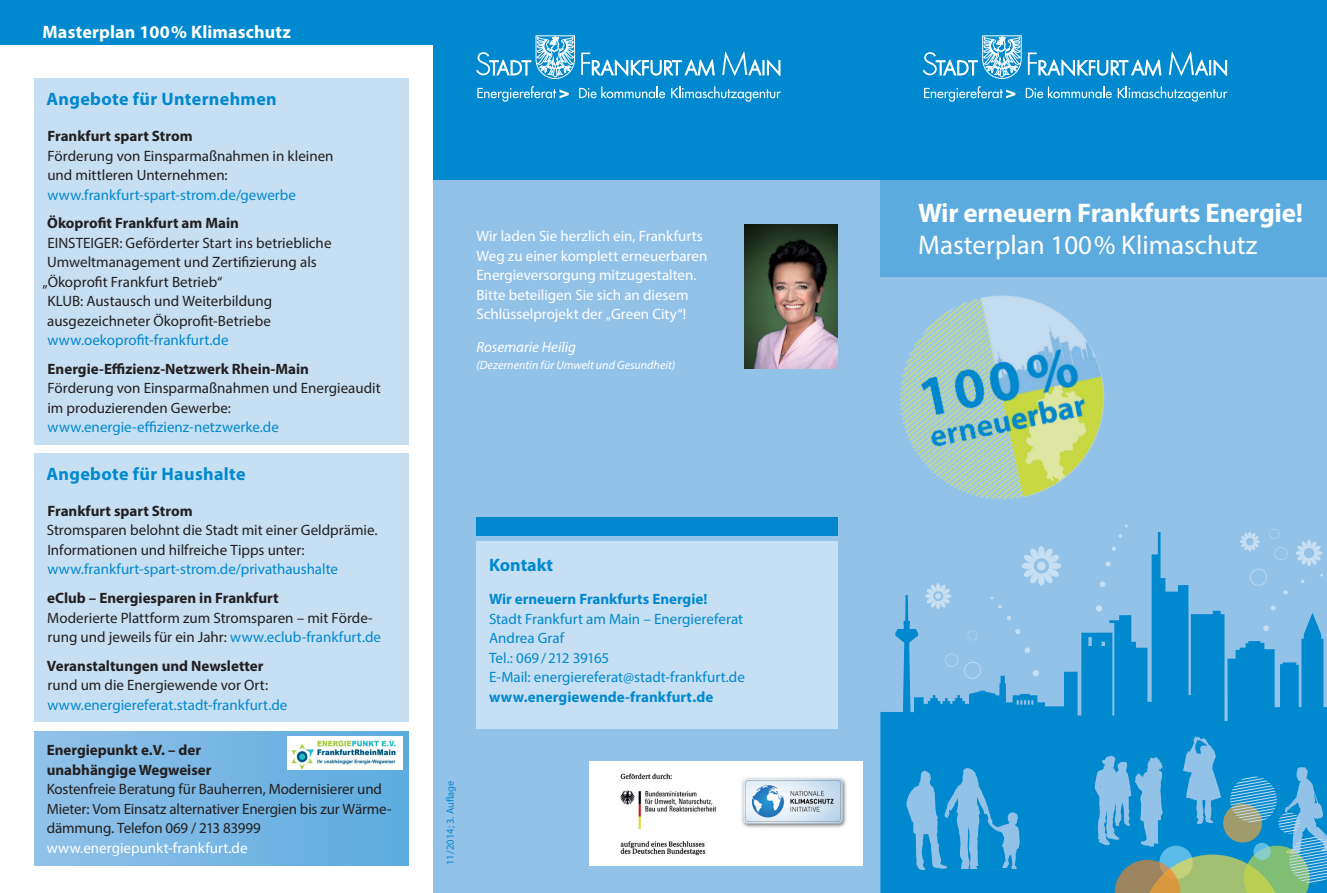
<style>
.page{position:relative;width:1327px;height:893px;background:#fff}
.page>*{position:absolute;margin:0;border:0;box-sizing:border-box;transform-origin:0 0}
.t1{font:700 27px "Myriad Pro";letter-spacing:-.01em;color:#fff}
.t2{font:27px "Myriad Pro";color:#fff}
.t3{font:700 18px "Myriad Pro";letter-spacing:.02em;color:#0089cf}
.t4{font:700 18px "Myriad Pro";letter-spacing:.01em;color:#fff}
.t5{font:700 18px "Myriad Pro";color:#0089cf}
.t6{font:15px/19.5px "Myriad Pro";color:#231f20}
.t7{font:15px/19.5px "Myriad Pro";color:#0089cf}
.t8{font:700 15px/19.5px "Myriad Pro";color:#231f20}
.t9{font:15px/19.5px "Myriad Pro";color:#fff}
.t10{font:700 15px "Myriad Pro";color:#0089cf}
.t11{font:italic 15px "Myriad Pro";color:#fff}
.t12{font:italic 12px "Myriad Pro";color:#fff}
.t13{font:10.5px "Myriad Pro";color:#0089cf}
.s1{color:#0089cf}
</style>
<div class="page">
<div style="left:434px;top:0;width:893px;height:893px;background:#93c2e8"></div>
<div style="left:0;top:0;width:1327px;height:45px;background:#0089cf"></div>
<div style="left:880px;top:174px;width:447px;height:102px;background:#5babdf"></div>
<div style="left:434px;top:0;width:893px;height:179px;background:#0089cf"></div>
<img style="left:880px;top:276px;width:251px;height:224px">
<svg style="left:1028px;top:53px;width:133px;height:23px"></svg>
<svg style="left:1169px;top:52px;width:58px;height:24px"></svg>
<svg style="left:922px;top:35px;width:100px;height:44px"></svg>
<svg style="left:1025px;top:86px;width:86px;height:12px"></svg>
<svg style="left:1117px;top:86px;width:110px;height:16px"></svg>
<svg style="left:924px;top:86px;width:91px;height:16px"></svg>
<svg style="left:581px;top:53px;width:134px;height:23px"></svg>
<svg style="left:722px;top:52px;width:58px;height:24px"></svg>
<svg style="left:476px;top:35px;width:99px;height:44px"></svg>
<svg style="left:579px;top:86px;width:86px;height:12px"></svg>
<svg style="left:671px;top:86px;width:110px;height:16px"></svg>
<svg style="left:477px;top:86px;width:92px;height:16px"></svg>
<img style="left:590px;top:761px;width:272px;height:104px">
<svg style="left:880px;top:532px;width:447px;height:361px;fill:#058bcf"></svg>
<svg style="left:906px;top:768px;width:113px;height:102px"></svg>
<svg style="left:1095px;top:736px;width:232px;height:157px"></svg>
<div style="left:34px;top:79px;width:374px;height:366px;background:#c7dff2"></div>
<div style="left:34px;top:454px;width:374px;height:268px;background:#c7dff2"></div>
<svg style="left:990px;top:597px;width:11px;height:11px"></svg>
<svg style="left:1007px;top:616px;width:4px;height:4px"></svg>
<svg style="left:1015px;top:629px;width:5px;height:5px"></svg>
<svg style="left:1024px;top:647px;width:6px;height:6px"></svg>
<div style="left:1032px;top:670px;width:7px;height:6px;background:#c7dff2;border-radius:50%"></div>
<svg style="left:1021px;top:546px;width:40px;height:40px"></svg>
<div style="left:1037px;top:562px;width:8px;height:8px;background:#c7dff2;border-radius:50%"></div>
<svg style="left:925px;top:583px;width:26px;height:26px"></svg>
<svg style="left:1295px;top:540px;width:27px;height:26px"></svg>
<svg style="left:1240px;top:532px;width:19px;height:19px"></svg>
<svg style="left:1118px;top:534px;width:4px;height:4px"></svg>
<svg style="left:1111px;top:546px;width:5px;height:5px"></svg>
<svg style="left:1105px;top:561px;width:6px;height:6px"></svg>
<svg style="left:1099px;top:581px;width:6px;height:6px"></svg>
<svg style="left:1095px;top:605px;width:7px;height:7px"></svg>
<svg style="left:1300px;top:579px;width:4px;height:4px"></svg>
<svg style="left:1283px;top:590px;width:4px;height:5px"></svg>
<svg style="left:1270px;top:605px;width:5px;height:6px"></svg>
<svg style="left:1263px;top:625px;width:6px;height:6px"></svg>
<svg style="left:1274px;top:547px;width:13px;height:13px"></svg>
<svg style="left:1269px;top:529px;width:10px;height:10px"></svg>
<svg style="left:1250px;top:569px;width:17px;height:17px"></svg>
<svg style="left:945px;top:654px;width:13px;height:13px"></svg>
<svg style="left:967px;top:630px;width:10px;height:10px"></svg>
<svg style="left:964px;top:662px;width:17px;height:17px"></svg>
<img style="left:744px;top:224px;width:94px;height:145px">
<div style="left:476px;top:541px;width:362px;height:188px;background:#c7dff2"></div>
<div style="left:476px;top:517px;width:362px;height:19px;background:#0089cf"></div>
<div style="left:34px;top:731px;width:374px;height:134px;background:linear-gradient(to right,#93c1e8,#5babdf)"></div>
<div style="left:287px;top:736px;width:116px;height:34px;background:#fff"></div>
<img style="left:291px;top:741px;width:105px;height:28px">
<p class="t4" style="left:43px;top:20px;width:250px">Masterplan 100% Klimaschutz</p>
<p class="t3" style="left:47px;top:87px;width:232px">Angebote für Unternehmen</p>
<p class="t8" style="left:48px;top:126px;width:147px">Frankfurt spart Strom</p>
<p class="t6" style="left:47px;top:145px;width:288px">Förderung von Einsparmaßnahmen in kleinen und mittleren Unternehmen:</p>
<p class="t7" style="left:47px;top:184px;width:250px">www.frankfurt-spart-strom.de/gewerbe</p>
<p class="t8" style="left:47px;top:213px;width:193px">Ökoprofit Frankfurt am Main</p>
<p class="t6" style="left:47px;top:232px;width:285px">EINSTEIGER: Geförderter Start ins betriebliche</p>
<p class="t6" style="left:47px;top:252px;width:271px">Umweltmanagement und Zertifizierung als</p>
<p class="t6" style="left:43px;top:271px;width:181px">„Ökoprofit Frankfurt Betrieb“</p>
<p class="t6" style="left:47px;top:291px;width:226px">KLUB: Austausch und Weiterbildung</p>
<p class="t6" style="left:47px;top:310px;width:225px">ausgezeichneter Ökoprofit-Betriebe</p>
<p class="t7" style="left:47px;top:330px;width:183px">www.oekoprofit-frankfurt.de</p>
<p class="t8" style="left:48px;top:358px;width:263px">Energie-Effizienz-Netzwerk Rhein-Main</p>
<p class="t6" style="left:47px;top:378px;width:335px">Förderung von Einsparmaßnahmen und Energieaudit im produzierenden Gewerbe:</p>
<p class="t7" style="left:48px;top:417px;width:233px">www.energie-effizienz-netzwerke.de</p>
<p class="t3" style="left:47px;top:462px;width:201px">Angebote für Haushalte</p>
<p class="t8" style="left:48px;top:501px;width:147px">Frankfurt spart Strom</p>
<p class="t6" style="left:47px;top:520px;width:332px">Stromsparen belohnt die Stadt mit einer Geldprämie.<br>Informationen und hilfreiche Tipps unter:</p>
<p class="t7" style="left:47px;top:559px;width:292px">www.frankfurt-spart-strom.de/privathaushalte</p>
<p class="t8" style="left:47px;top:588px;width:233px">eClub – Energiesparen in Frankfurt</p>
<p class="t6" style="left:47px;top:607px;width:335px">Moderierte Plattform zum Stromsparen – mit Förde&shy;rung und jeweils für ein Jahr: <span class="s1">www.eclub-frankfurt.de</span></p>
<p class="t8" style="left:47px;top:655px;width:218px">Veranstaltungen und Newsletter</p>
<p class="t6" style="left:48px;top:675px;width:222px">rund um die Energiewende vor Ort:</p>
<p class="t7" style="left:47px;top:694px;width:241px">www.energiereferat.stadt-frankfurt.de</p>
<p class="t8" style="left:47px;top:740px;width:166px">Energiepunkt e.V. – der unabhängige Wegweiser</p>
<p class="t6" style="left:47px;top:779px;width:346px">Kostenfreie Beratung für Bauherren, Modernisierer und<br>Mieter: Vom Einsatz alternativer Energien bis zur Wärme&shy;dämmung. Telefon 069 / 213 83999</p>
<p class="t9" style="left:47px;top:838px;width:202px">www.energiepunkt-frankfurt.de</p>
<p class="t9" style="left:476px;top:226px;width:232px">Wir laden Sie herzlich ein, Frankfurts Weg zu einer komplett erneuerbaren Energieversorgung mitzugestalten.<br>Bitte beteiligen Sie sich an diesem Schlüsselprojekt der „Green City“!</p>
<p class="t11" style="left:476px;top:338px;width:101px">Rosemarie Heilig</p>
<p class="t12" style="left:476px;top:357px;width:200px">(Dezernentin für Umwelt und Gesundheit)</p>
<p class="t13" style="left:444px;top:865px;width:86px;rotate:-90deg">11/2014; 3. Auflage</p>
<p class="t5" style="left:489px;top:553px;width:66px">Kontakt</p>
<p class="t10" style="left:489px;top:589px;width:220px">Wir erneuern Frankfurts Energie!</p>
<p class="t7" style="left:489px;top:609px;width:257px">Stadt Frankfurt am Main – Energiereferat<br>Andrea Graf<br>Tel.: 069/212 39165<br>E-Mail: energiereferat@stadt-frankfurt.de</p>
<p class="t10" style="left:489px;top:687px;width:226px">www.energiewende-frankfurt.de</p>
<h1 class="t1" style="left:918px;top:195px;width:386px">Wir erneuern Frankfurts Energie!</h1>
<h1 class="t2" style="left:918px;top:229px;width:341px">Masterplan 100% Klimaschutz</h1>
</div>
